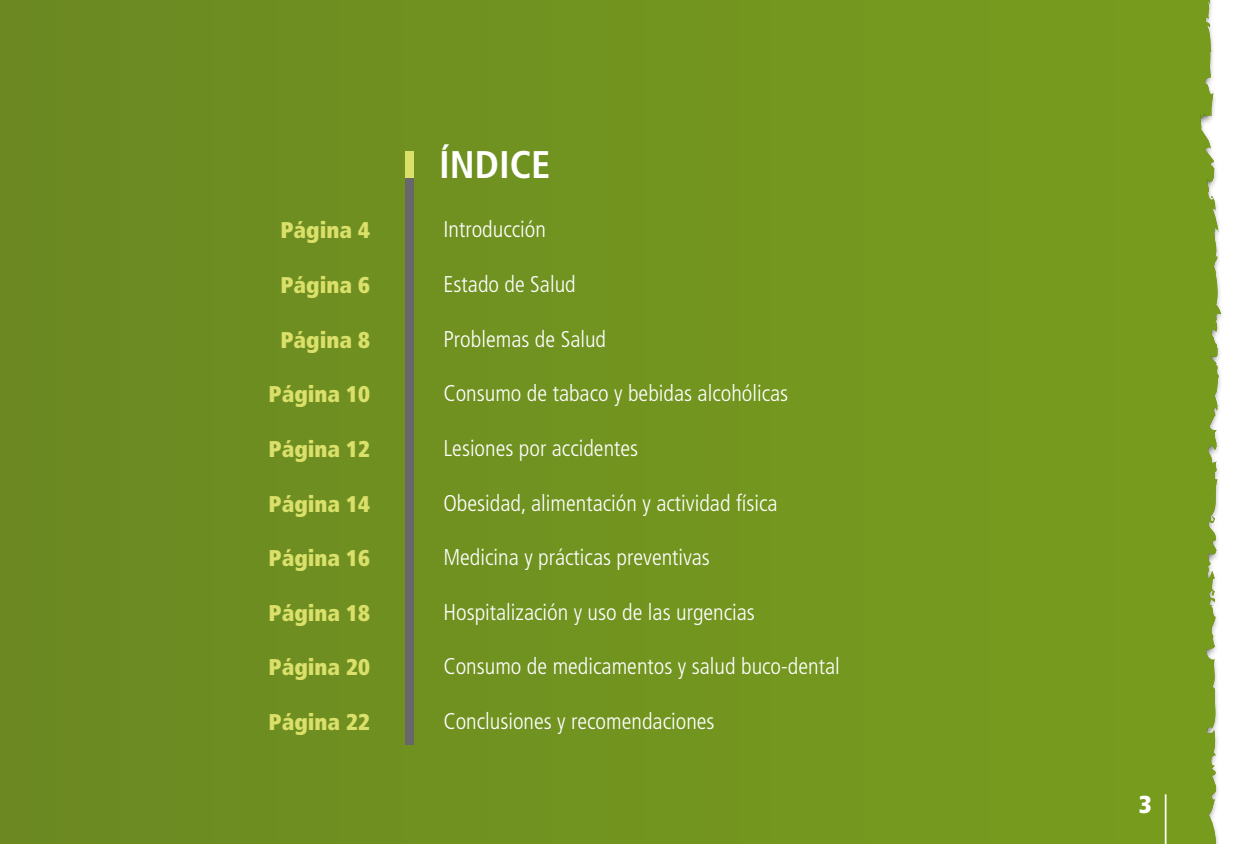
<style>
.page{position:relative;width:1241px;height:844px;background:#fff}
.page>*{position:absolute;margin:0;border:0;box-sizing:border-box;transform-origin:0 0}
.t1{font:700 condensed 38.5px "Frutiger";color:#fff}
.t2{font:900 condensed 24.5px "Frutiger";color:#fff}
.t3{font:300 condensed 22.75px "Frutiger";color:#fff}
.t4{font:900 condensed 22.75px "Frutiger";color:#dae069}
</style>
<div class="page">
<div style="left:0;top:0;width:1240px;height:843px;background:#719320"></div>
<div style="left:405px;top:178px;width:9px;height:566px;background:#68676c"></div>
<hr style="left:1164px;top:794px;width:2px;height:49px;background:#fff">
<div style="left:405px;top:151px;width:9px;height:27px;background:#dae069"></div>
<div style="left:1199px;top:0;width:41px;height:843px;background:#000;opacity:.75"></div>
<h1 class="t1" style="left:439px;top:142px;width:31px">ÍNDICE</h1>
<p class="t4" style="left:280px;top:216px;width:91px">Página 4</p>
<p class="t3" style="left:443px;top:217px;width:104px">Introducción</p>
<p class="t4" style="left:280px;top:271px;width:91px">Página 6</p>
<p class="t3" style="left:443px;top:271px;width:134px">Estado de Salud</p>
<p class="t4" style="left:280px;top:326px;width:91px">Página 8</p>
<p class="t3" style="left:443px;top:326px;width:164px">Problemas de Salud</p>
<p class="t4" style="left:268px;top:380px;width:103px">Página 10</p>
<p class="t3" style="left:443px;top:380px;width:346px">Consumo de tabaco y bebidas alcohólicas</p>
<p class="t4" style="left:268px;top:435px;width:103px">Página 12</p>
<p class="t3" style="left:443px;top:435px;width:196px">Lesiones por accidentes</p>
<p class="t4" style="left:268px;top:489px;width:103px">Página 14</p>
<p class="t3" style="left:443px;top:489px;width:336px">Obesidad, alimentación y actividad física</p>
<p class="t4" style="left:268px;top:544px;width:103px">Página 16</p>
<p class="t3" style="left:443px;top:544px;width:268px">Medicina y prácticas preventivas</p>
<p class="t4" style="left:268px;top:598px;width:103px">Página 18</p>
<p class="t3" style="left:443px;top:599px;width:313px">Hospitalización y uso de las urgencias</p>
<p class="t4" style="left:268px;top:653px;width:103px">Página 20</p>
<p class="t3" style="left:443px;top:653px;width:398px">Consumo de medicamentos y salud buco-dental</p>
<p class="t4" style="left:268px;top:708px;width:103px">Página 22</p>
<p class="t3" style="left:443px;top:708px;width:272px">Conclusiones y recomendaciones</p>
<p class="t2" style="left:1138px;top:788px;width:14px">3</p>
</div>
